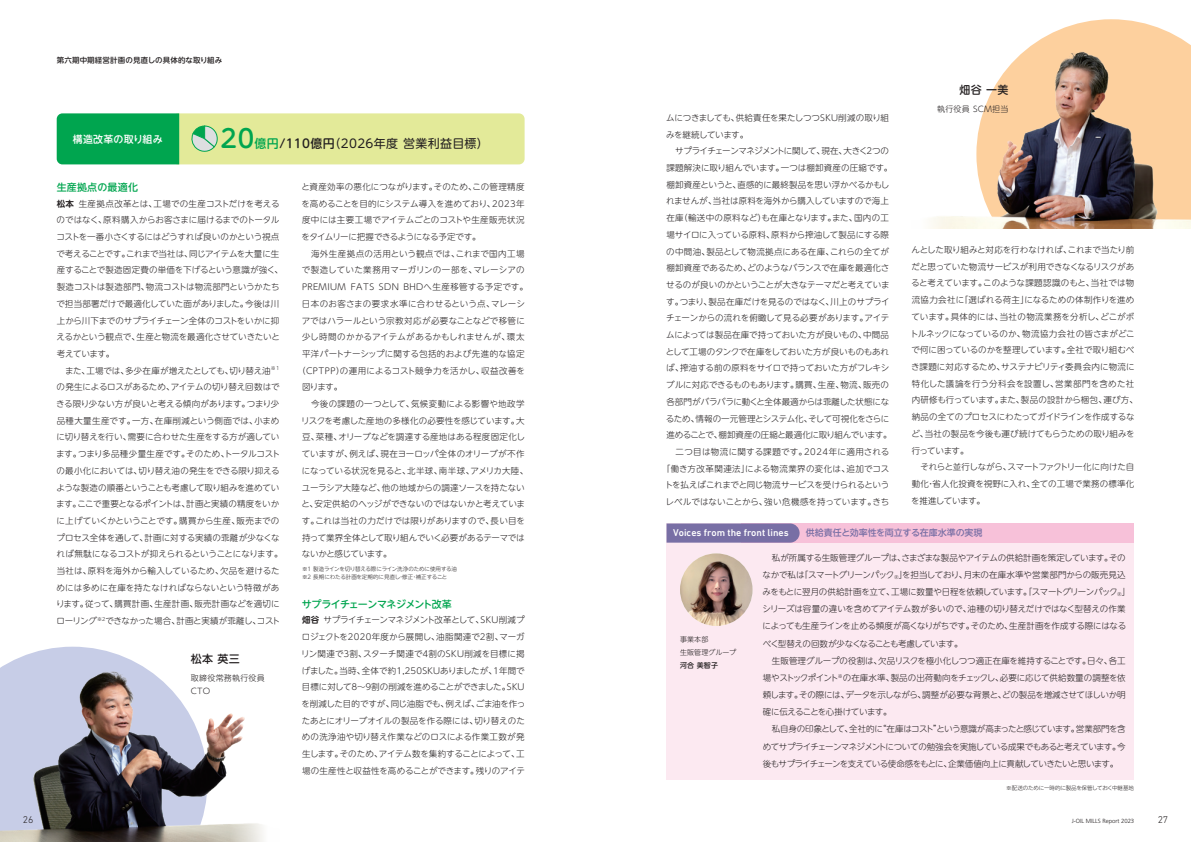
<style>
.page{position:relative;width:1191px;height:842px;background:#fff}
.page>*{position:absolute;margin:0;border:0;box-sizing:border-box;transform-origin:0 0}
.t1{font:12px "UD Shin M Go Pro";letter-spacing:.03em;color:#231f20}
.t2{font:500 11px "UD Shin M Go Pro";letter-spacing:.03em;color:#231f20}
.t3{font:500 10px "DIN Next LT Pro";color:#fff}
.t4{font:500 10px "UD Shin M Go Pro";letter-spacing:-.045em;color:#00a54f}
.t5{font:500 10px "UD Shin M Go Pro";letter-spacing:.015em;color:#fff}
.t6{font:500 10px "UD Shin M Go Pro";letter-spacing:.02em;color:#00a54f}
.t7{font:300 10px "DIN Next LT Pro";color:#231f20}
.t8{font:500 9px "UD Shin M Go Pro";color:#786fa5}
.t9{font:300 8.5px/16.7px "UD Shin M Go Pro";letter-spacing:-.01em;color:#231f20;text-align:justify}
.t10{font:300 8.5px/17.2px "UD Shin M Go Pro";letter-spacing:-.03em;color:#231f20}
.t11{font:300 8.5px "UD Shin M Go Pro";letter-spacing:.045em;color:#231f20}
.t12{font:300 8.5px "UD Shin M Go Pro";letter-spacing:.01em;color:#231f20}
.t13{font:300 8.5px "UD Shin M Go Pro";letter-spacing:.035em;color:#231f20}
.t14{font:300 8.5px "UD Shin M Go Pro";letter-spacing:.04em;color:#231f20}
.t15{font:300 8.5px "UD Shin M Go Pro";letter-spacing:.05em;color:#231f20}
.t16{font:300 8.5px "UD Shin M Go Pro";letter-spacing:-.07em;color:#231f20}
.t17{font:300 8.5px "UD Shin M Go Pro";letter-spacing:-.045em;color:#231f20}
.t18{font:300 8.5px "UD Shin M Go Pro";letter-spacing:-.035em;color:#231f20}
.t19{font:300 8.5px "UD Shin M Go Pro";letter-spacing:.03em;color:#231f20}
.t20{font:300 8.5px "UD Shin M Go Pro";letter-spacing:.015em;color:#231f20}
.t21{font:300 8.5px "UD Shin M Go Pro";letter-spacing:.025em;color:#231f20}
.t22{font:300 8.5px "UD Shin M Go Pro";letter-spacing:-.05em;color:#231f20}
.t23{font:300 8px/13px "UD Shin M Go Pro";letter-spacing:.03em;color:#231f20}
.t24{font:500 7.5px "UD Shin M Go Pro";letter-spacing:.02em;color:#231f20}
.t25{font:300 7px/13px "UD Shin M Go Pro";letter-spacing:.02em;color:#231f20}
.t26{font:500 7px "UD Shin M Go Pro";color:#231f20}
.t27{font:300 6px "Frutiger";color:#231f20}
.t28{font:300 5.5px/8px "UD Shin M Go Pro";letter-spacing:-.025em;color:#231f20}
.s1{font-weight:500;font-size:25px;color:#00a54f}
.s2{font-weight:500;color:#00a54f}
.s3{font-weight:500}
.s4{font-family:"UD Shin M Go Pro De";font-weight:700}
.s5{font-size:5px}
</style>
<div class="page">
<svg style="left:1026px;top:19px;width:165px;height:31px;fill:#fdd09e"></svg>
<img style="left:0;top:650px;width:263px;height:192px">
<img style="left:930px;top:50px;width:261px;height:178px">
<div style="left:172px;top:113px;width:352px;height:51px;background:#e3ea99;border-radius:6px"></div>
<svg style="left:191px;top:126px;width:26px;height:26px"></svg>
<div style="left:57px;top:113px;width:122px;height:51px;background:#00a54f"></div>
<div style="left:666px;top:523px;width:468px;height:257px;background:#fce9f1"></div>
<div style="left:742px;top:523px;width:392px;height:20px;background:#f7c1d9"></div>
<svg style="left:666px;top:523px;width:133px;height:20px;background:#7f74a8"></svg>
<img style="left:680px;top:553px;width:72px;height:73px;border-radius:36px">
<p class="t24" style="left:57px;top:54px;width:167px">第六期中期経営計画の見直しの具体的な取り組み</p>
<p class="t5" style="left:73px;top:131px;width:91px">構造改革の取り組み</p>
<h1 class="t1" style="left:221px;top:134px;width:269px"><span class="s1">20</span><span class="s2">億円</span><span class="s3">/110億円</span>（2026年度 営業利益目標）</h1>
<p class="t6" style="left:57px;top:179px;width:83px">生産拠点の最適化</p>
<p class="t9" style="left:56px;top:195px;width:228px;text-align:left"><span class="s4">松本</span> 生産拠点改革とは、工場での生産コストだけを考えるのではなく、原料購入からお客さまに届けるまでのトータルコストを一番小さくするにはどうすれば良いのかという視点で考えることです。これまで当社は、同じアイテムを大量に生産することで製造固定費の単価を下げるという意識が強く、製造コストは製造部門、物流コストは物流部門というかたちで担当部署だけで最適化していた面がありました。今後は川上から川下までのサプライチェーン全体のコストをいかに抑えるかという観点で、生産と物流を最適化させていきたいと考えています。</p>
<p class="t9" style="left:56px;top:362px;width:228px;text-align:left;text-indent:9px">また、工場では、多少在庫が増えたとしても、切り替え油<sup>※1</sup>の発生によるロスがあるため、アイテムの切り替え回数はできる限り少ない方が良いと考える傾向があります。つまり少品種大量生産です。一方、在庫削減という側面では、小まめに切り替えを行い、需要に合わせた生産をする方が適しています。つまり多品種少量生産です。そのため、トータルコストの最小化においては、切り替え油の発生をできる限り抑えるような製造の順番ということも考慮して取り組みを進めています。ここで重要となるポイントは、計画と実績の精度をいかに上げていくかということです。購買から生産、販売までのプロセス全体を通して、計画に対する実績の乖離が少なくなれば無駄になるコストが抑えられるということになります。当社は、原料を海外から輸入しているため、欠品を避けるためには多めに在庫を持たなければならないという特徴があります。従って、購買計画、生産計画、販売計画などを適切にローリング<sup>※2</sup>できなかった場合、計画と実績が乖離し、コスト</p>
<p class="t2" style="left:191px;top:650px;width:50px">松本 英三</p>
<p class="t23" style="left:191px;top:670px;width:75px">取締役常務執行役員<br>CTO</p>
<p class="t9" style="left:301px;top:178px;width:225px">と資産効率の悪化につながります。そのため、この管理精度を高めることを目的にシステム導入を進めており、2023年度中には主要工場でアイテムごとのコストや生産販売状況をタイムリーに把握できるようになる予定です。</p>
<p class="t11" style="left:311px;top:247px;width:215px">海外生産拠点の活用という観点では、これまで国内工場</p>
<p class="t19" style="left:302px;top:263px;width:224px">で製造していた業務用マーガリンの一部を、マレーシアの</p>
<p class="t15" style="left:302px;top:280px;width:228px">PREMIUM FATS SDN BHDへ生産移管する予定です。</p>
<p class="t11" style="left:302px;top:297px;width:224px">日本のお客さまの要求水準に合わせるという点、マレーシ</p>
<p class="t9" style="left:302px;top:311px;width:225px">アではハラールという宗教対応が必要なことなどで移管に</p>
<p class="t20" style="left:302px;top:330px;width:224px">少し時間のかかるアイテムがあるかもしれませんが、環太</p>
<p class="t21" style="left:302px;top:347px;width:224px">平洋パートナーシップに関する包括的および先進的な協定</p>
<p class="t11" style="left:297px;top:363px;width:229px">（CPTPP）の運用によるコスト競争力を活かし、収益改善を</p>
<p class="t9" style="left:302px;top:378px;width:42px">図ります。</p>
<p class="t14" style="left:311px;top:397px;width:215px">今後の課題の一つとして、気候変動による影響や地政学</p>
<p class="t9" style="left:301px;top:412px;width:225px">リスクを考慮した産地の多様化の必要性を感じています。大</p>
<p class="t9" style="left:302px;top:428px;width:224px">豆、菜種、オリーブなどを調達する産地はある程度固定化し</p>
<p class="t9" style="left:302px;top:445px;width:224px">ていますが、例えば、現在ヨーロッパ全体のオリーブが不作</p>
<p class="t9" style="left:302px;top:462px;width:228px">になっている状況を見ると、北半球、南半球、アメリカ大陸、</p>
<p class="t9" style="left:302px;top:478px;width:224px">ユーラシア大陸など、他の地域からの調達ソースを持たない</p>
<p class="t9" style="left:301px;top:495px;width:225px">と、安定供給のヘッジができないのではないかと考えていま</p>
<p class="t12" style="left:302px;top:514px;width:225px">す。これは当社の力だけでは限りがありますので、長い目を</p>
<p class="t10" style="left:302px;top:528px;width:224px">持って業界全体として取り組んでいく必要があるテーマでは</p>
<p class="t22" style="left:302px;top:547px;width:91px">ないかと感じています。</p>
<p class="t28" style="left:302px;top:565px;width:157px">※1 製造ラインを切り替える際にライン洗浄のために使用する油※2 長期にわたる計画を定期的に見直し・修正・補正すること</p>
<p class="t4" style="left:302px;top:596px;width:152px">サプライチェーンマネジメント改革</p>
<p class="t9" style="left:301px;top:611px;width:226px"><span class="s4">畑谷</span> サプライチェーンマネジメント改革として、SKU削減プロジェクトを2020年度から展開し、油脂関連で２割、マーガリン関連で３割、スターチ関連で４割のSKU削減を目標に掲げました。当時、全体で約1,250SKUありましたが、１年間で目標に対して８～９割の削減を進めることができました。SKUを削減した目的ですが、同じ油脂でも、例えば、ごま油を作ったあとにオリーブオイルの製品を作る際には、切り替えのための洗浄油や切り替え作業などのロスによる作業工数が発生します。そのため、アイテム数を集約することによって、工場の生産性と収益性を高めることができます。残りのアイテ</p>
<p class="t9" style="left:666px;top:109px;width:224px">ムにつきましても、供給責任を果たしつつSKU削減の取り組みを継続しています。</p>
<p class="t16" style="left:675px;top:144px;width:215px">サプライチェーンマネジメントに関して、現在、大きく２つの</p>
<p class="t9" style="left:666px;top:159px;width:227px">課題解決に取り組んでいます。一つは棚卸資産の圧縮です。</p>
<p class="t9" style="left:666px;top:176px;width:224px">棚卸資産というと、直感的に最終製品を思い浮かべるかもし</p>
<p class="t9" style="left:666px;top:192px;width:224px">れませんが、当社は原料を海外から購入していますので海上</p>
<p class="t13" style="left:666px;top:211px;width:224px">在庫（輸送中の原料など）も在庫となります。また、国内の工</p>
<p class="t9" style="left:666px;top:226px;width:224px">場サイロに入っている原料、原料から搾油して製品にする際</p>
<p class="t12" style="left:666px;top:244px;width:224px">の中間油、製品として物流拠点にある在庫、これらの全てが</p>
<p class="t9" style="left:666px;top:259px;width:224px">棚卸資産であるため、どのようなバランスで在庫を最適化さ</p>
<p class="t10" style="left:666px;top:276px;width:225px">せるのが良いのかということが大きなテーマだと考えていま</p>
<p class="t9" style="left:666px;top:293px;width:225px">す。つまり、製品在庫だけを見るのではなく、川上のサプライ</p>
<p class="t9" style="left:666px;top:309px;width:225px">チェーンからの流れを俯瞰して見る必要があります。アイテ</p>
<p class="t9" style="left:666px;top:326px;width:224px">ムによっては製品在庫で持っておいた方が良いもの、中間品</p>
<p class="t9" style="left:666px;top:343px;width:225px">として工場のタンクで在庫をしておいた方が良いものもあれ</p>
<p class="t9" style="left:666px;top:359px;width:224px">ば、搾油する前の原料をサイロで持っておいた方がフレキシ</p>
<p class="t9" style="left:666px;top:376px;width:224px">ブルに対応できるものもあります。購買、生産、物流、販売の</p>
<p class="t9" style="left:666px;top:393px;width:224px">各部門がバラバラに動くと全体最適からは乖離した状態にな</p>
<p class="t17" style="left:666px;top:411px;width:225px">るため、情報の一元管理とシステム化、そして可視化をさらに</p>
<p class="t18" style="left:666px;top:428px;width:227px">進めることで、棚卸資産の圧縮と最適化に取り組んでいます。</p>
<p class="t13" style="left:675px;top:445px;width:215px">二つ目は物流に関する課題です。2024年に適用される</p>
<p class="t14" style="left:661px;top:462px;width:229px">「働き方改革関連法」による物流業界の変化は、追加でコス</p>
<p class="t9" style="left:665px;top:476px;width:226px">トを払えばこれまでと同じ物流サービスを受けられるという</p>
<p class="t9" style="left:665px;top:493px;width:225px">レベルではないことから、強い危機感を持っています。きち</p>
<p class="t2" style="left:959px;top:81px;width:50px">畑谷 一美</p>
<p class="t23" style="left:937px;top:102px;width:73px">執行役員 SCM担当</p>
<p class="t9" style="left:910px;top:241px;width:229px;text-align:left">んとした取り組みと対応を行わなければ、これまで当たり前だと思っていた物流サービスが利用できなくなるリスクがあると考えています。このような課題認識のもと、当社では物流協力会社に「選ばれる荷主」になるための体制作りを進めています。具体的には、当社の物流業務を分析し、どこがボトルネックになっているのか、物流協力会社の皆さまがどこで何に困っているのかを整理しています。全社で取り組むべき課題に対応するため、サステナビリティ委員会内に物流に特化した議論を行う分科会を設置し、営業部門を含めた社内研修も行っています。また、製品の設計から梱包、運び方、納品の全てのプロセスにわたってガイドラインを作成するなど、当社の製品を今後も運び続けてもらうための取り組みを行っています。</p>
<p class="t9" style="left:911px;top:458px;width:225px;text-indent:9px">それらと並行しながら、スマートファクトリー化に向けた自動化・省人化投資を視野に入れ、全ての工場で業務の標準化を推進しています。</p>
<p class="t3" style="left:673px;top:527px;width:117px">Voices from the front lines</p>
<p class="t8" style="left:806px;top:526px;width:178px">供給責任と効率性を両立する在庫水準の実現</p>
<p class="t25" style="left:680px;top:632px;width:58px">事業本部<br>生販管理グループ</p>
<p class="t26" style="left:680px;top:659px;width:40px">河合 美智子</p>
<p class="t10" style="left:762px;top:549px;width:369px;text-indent:9px">私が所属する生販管理グループは、さまざまな製品やアイテムの供給計画を策定しています。そのなかで私は「スマートグリーンパック<span class="s5">®</span>」を担当しており、月末の在庫水準や営業部門からの販売見込みをもとに翌月の供給計画を立て、工場に数量や日程を依頼しています。「スマートグリーンパック<span class="s5">®</span>」シリーズは容量の違いを含めてアイテム数が多いので、油種の切り替えだけではなく型替えの作業によっても生産ラインを止める頻度が高くなりがちです。そのため、生産計画を作成する際にはなるべく型替えの回数が少なくなることも考慮しています。</p>
<p class="t9" style="left:763px;top:651px;width:364px;line-height:17.1px;text-indent:9px">生販管理グループの役割は、欠品リスクを極小化しつつ適正在庫を維持することです。日々、各工場やストックポイント<sup>※</sup>の在庫水準、製品の出荷動向をチェックし、必要に応じて供給数量の調整を依頼します。その際には、データを示しながら、調整が必要な背景と、どの製品を増減させてほしいか明確に伝えることを心掛けています。</p>
<p class="t9" style="left:762px;top:720px;width:364px;line-height:17.2px;text-indent:9px">私自身の印象として、全社的に“在庫はコスト”という意識が高まったと感じています。営業部門を含めてサプライチェーンマネジメントについての勉強会を実施している成果でもあると考えています。今後もサプライチェーンを支えている使命感をもとに、企業価値向上に貢献していきたいと思います。</p>
<p class="t28" style="left:1006px;top:784px;width:129px">※配送のために一時的に製品を保管しておく中継基地</p>
<p class="t7" style="left:23px;top:814px;width:12px">26</p>
<p class="t27" style="left:1071px;top:817px;width:64px">J-OIL MILLS Report 2023</p>
<p class="t7" style="left:1157px;top:814px;width:12px">27</p>
</div>
